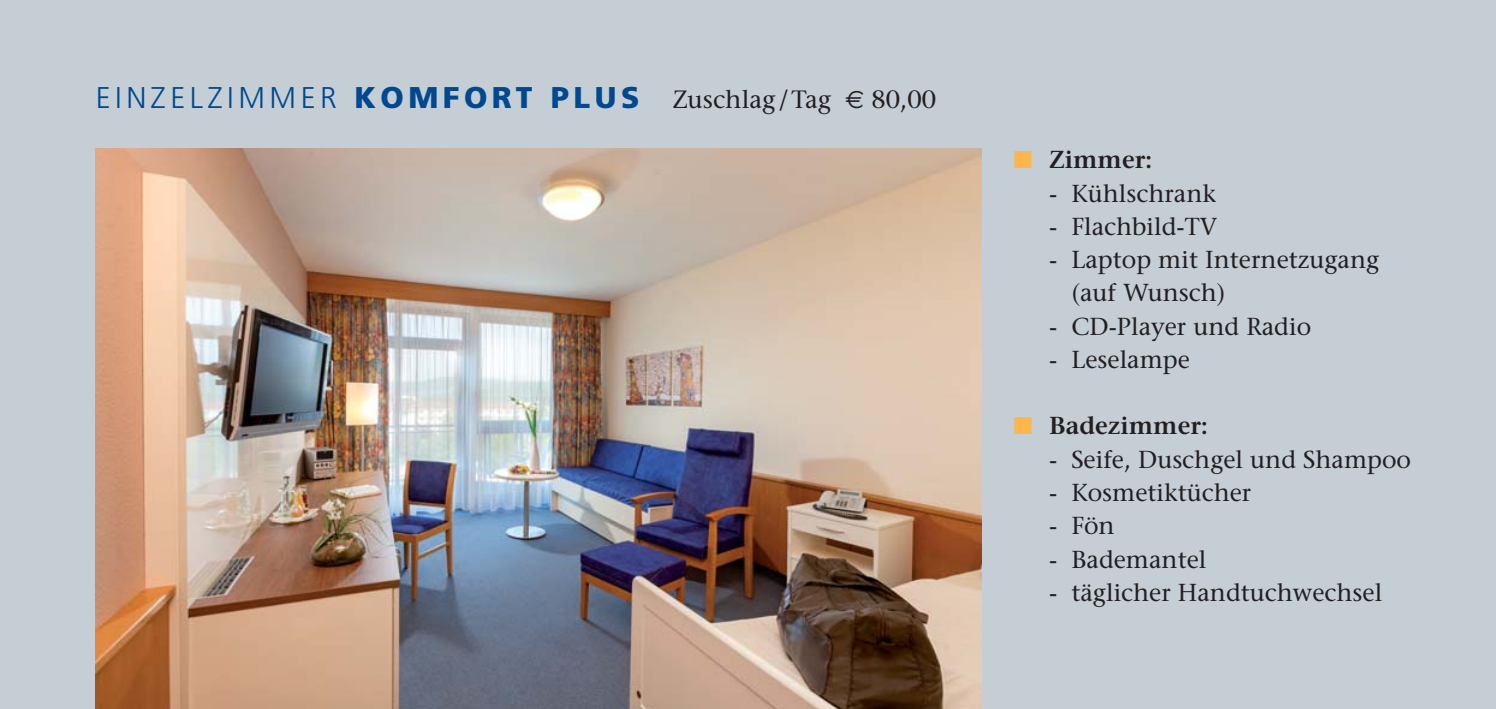
<style>
.page{position:relative;width:1496px;height:709px;background:#fff}
.page>*{position:absolute;margin:0;border:0;box-sizing:border-box;transform-origin:0 0}
.t1{font:25px "Stone Serif";color:#231f20}
.t2{font:24.5px/33.2px "Stone Serif";color:#231f20}
.t3{font:600 24.5px "Stone Serif";color:#231f20}
.s1{font-family:"Frutiger";font-weight:300;font-size:30px;color:#004990}
.s2{font-family:"Frutiger";font-weight:900;font-size:30px;color:#004990}
.s3{font-family:"Euro Sans"}
.s4{color:#fcb64c}
</style>
<div class="page">
<div style="left:0;top:0;width:1495px;height:709px;background:#c4ced4"></div>
<img style="left:96px;top:149px;width:885px;height:560px">
<p class="t1" style="left:96px;top:90px;width:842px"><span class="s1">EINZELZIMMER</span> <span class="s2">KOMFORT PLUS</span> Zuschlag / Tag <span class="s3">€</span> 80,00</p>
<p class="t3" style="left:1013px;top:150px;width:140px"><span class="s4">■</span> Zimmer:</p>
<p class="t2" style="left:1049px;top:179px;width:168px">- Kühlschrank</p>
<p class="t2" style="left:1049px;top:212px;width:170px">- Flachbild-TV</p>
<p class="t2" style="left:1071px;top:245px;width:309px;text-indent:-22px">- Laptop mit Internetzugang (auf Wunsch)</p>
<p class="t2" style="left:1049px;top:312px;width:263px">- CD-Player und Radio</p>
<p class="t2" style="left:1049px;top:345px;width:142px">- Leselampe</p>
<p class="t3" style="left:1013px;top:416px;width:196px"><span class="s4">■</span> Badezimmer:</p>
<p class="t2" style="left:1049px;top:445px;width:363px">- Seife, Duschgel und Shampoo</p>
<p class="t2" style="left:1049px;top:478px;width:203px">- Kosmetiktücher</p>
<p class="t2" style="left:1049px;top:511px;width:67px">- Fön</p>
<p class="t2" style="left:1049px;top:545px;width:159px">- Bademantel</p>
<p class="t2" style="left:1049px;top:578px;width:334px">- täglicher Handtuchwechsel</p>
</div>
